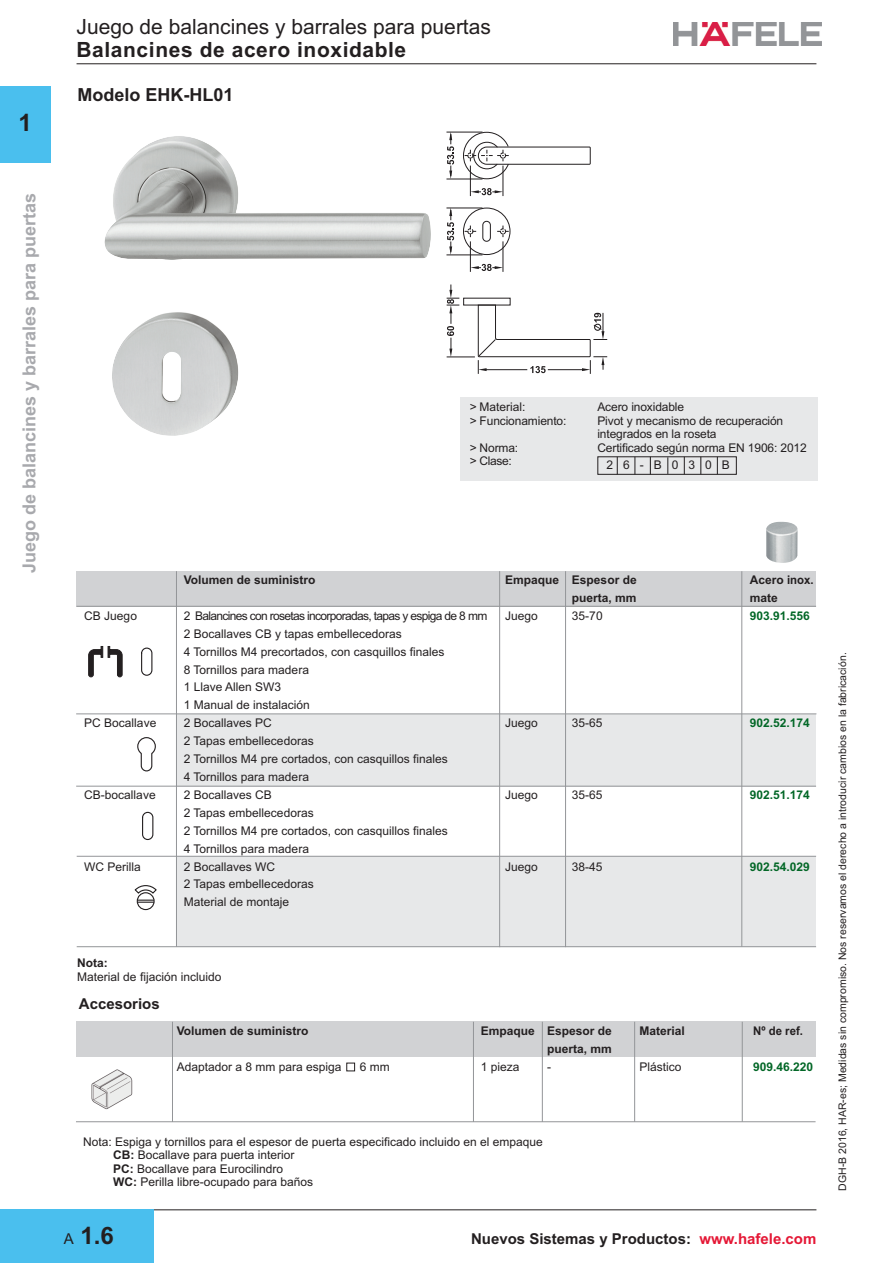
<style>
.page{position:relative;width:893px;height:1263px;background:#fff}
.page>*{position:absolute;margin:0;border:0;box-sizing:border-box;transform-origin:0 0}
.t1{font:700 24px "Arial";color:#231f20}
.t2{font:21px "Arial";color:#231f20}
.t3{font:700 21px "Arial";letter-spacing:.03em;color:#231f20}
.t4{font:700 18px "Arial";color:#a8a9ad}
.t5{font:700 18px "Arial";color:#231f20}
.t6{font:700 15px "Arial";color:#231f20}
.t7{font:12px/17.9px "Arial";color:#231f20}
.t8{font:700 12px "Arial";color:#231f20}
.t9{font:12px "Arial";letter-spacing:-.055em;color:#231f20}
.t10{font:700 12px "Arial";color:#036727}
.t11{font:700 12px "Arial";color:#231f20;scale:.95 1}
.t12{font:10.5px "Arial";color:#231f20}
.s1{font-weight:700}
.s2{font-weight:400;font-size:15px}
.s3{color:#e51836}
</style>
<div class="page">
<div style="left:176px;top:714px;width:640px;height:72px;background:#e7e8e9"></div>
<div style="left:176px;top:856px;width:640px;height:91px;background:#e7e8e9"></div>
<hr style="left:77px;top:63px;width:739px;height:1px;background:#231f20">
<hr style="left:77px;top:1209px;width:739px;height:1px;background:#231f20">
<div style="left:0;top:1209px;width:153px;height:54px;background:#4abfee"></div>
<img style="left:673px;top:22px;width:148px;height:23px">
<div style="left:0;top:87px;width:51px;height:76px;background:#4abfee"></div>
<div style="left:460px;top:397px;width:358px;height:83px;background:#e7e8e9"></div>
<div style="left:76px;top:571px;width:740px;height:35px;background:#d1d2d4"></div>
<hr style="left:76px;top:606px;width:740px;height:1px;background:#939598">
<hr style="left:176px;top:571px;width:1px;height:376px;background:#939598">
<hr style="left:499px;top:571px;width:1px;height:376px;background:#939598">
<svg style="left:617px;top:457px;width:1px;height:17px"></svg>
<svg style="left:635px;top:457px;width:1px;height:17px"></svg>
<svg style="left:650px;top:457px;width:1px;height:17px"></svg>
<hr style="left:76px;top:714px;width:740px;height:1px;background:#939598">
<hr style="left:76px;top:786px;width:740px;height:1px;background:#939598">
<hr style="left:565px;top:571px;width:1px;height:376px;background:#939598">
<hr style="left:741px;top:571px;width:1px;height:376px;background:#939598">
<img style="left:104px;top:136px;width:327px;height:300px">
<div style="left:463px;top:208px;width:47px;height:47px;border:1px solid #231f20;border-radius:50%"></div>
<hr style="left:503px;top:166px;width:1px;height:30px;background:#231f20">
<hr style="left:470px;top:166px;width:1px;height:30px;background:#231f20">
<svg style="left:497px;top:226px;width:12px;height:11px"></svg>
<svg style="left:465px;top:226px;width:11px;height:11px"></svg>
<hr style="left:503px;top:241px;width:1px;height:31px;background:#231f20">
<hr style="left:470px;top:241px;width:1px;height:31px;background:#231f20">
<svg style="left:463px;top:132px;width:128px;height:48px"></svg>
<hr style="left:446px;top:132px;width:36px;height:1px;background:#231f20">
<hr style="left:446px;top:179px;width:36px;height:1px;background:#231f20">
<hr style="left:446px;top:208px;width:36px;height:1px;background:#231f20">
<hr style="left:446px;top:255px;width:36px;height:1px;background:#231f20">
<div style="left:482px;top:221px;width:9px;height:21px;border:1px solid #231f20;border-radius:4px"></div>
<svg style="left:470px;top:188px;width:33px;height:7px"></svg>
<svg style="left:470px;top:264px;width:33px;height:7px"></svg>
<svg style="left:447px;top:132px;width:7px;height:47px"></svg>
<svg style="left:447px;top:208px;width:7px;height:47px"></svg>
<svg style="left:447px;top:284px;width:160px;height:90px"></svg>
<img style="left:766px;top:521px;width:31px;height:42px">
<hr style="left:77px;top:856px;width:739px;height:1px;background:#939598">
<hr style="left:77px;top:946px;width:739px;height:1px;background:#939598">
<svg style="left:668px;top:457px;width:1px;height:17px"></svg>
<svg style="left:700px;top:457px;width:1px;height:17px"></svg>
<svg style="left:684px;top:457px;width:1px;height:17px"></svg>
<svg style="left:717px;top:457px;width:1px;height:17px"></svg>
<div style="left:76px;top:1022px;width:739px;height:35px;background:#d1d2d4"></div>
<div style="left:346px;top:1063px;width:9px;height:8px;border:1px solid #231f20"></div>
<hr style="left:76px;top:1121px;width:739px;height:1px;background:#939598">
<hr style="left:172px;top:1022px;width:1px;height:100px;background:#939598">
<hr style="left:542px;top:1022px;width:1px;height:100px;background:#939598">
<hr style="left:473px;top:1022px;width:1px;height:100px;background:#939598">
<hr style="left:634px;top:1022px;width:1px;height:100px;background:#939598">
<hr style="left:742px;top:1022px;width:1px;height:100px;background:#939598">
<img style="left:91px;top:1069px;width:42px;height:41px">
<svg style="left:137px;top:737px;width:19px;height:35px"></svg>
<div style="left:141px;top:647px;width:11px;height:29px;border:1px solid #231f20;border-radius:5px"></div>
<svg style="left:89px;top:646px;width:33px;height:31px"></svg>
<div style="left:142px;top:812px;width:11px;height:28px;border:1px solid #231f20;border-radius:5px"></div>
<div style="left:137px;top:892px;width:18px;height:18px;border:1px solid #231f20;border-radius:50%"></div>
<svg style="left:134px;top:885px;width:23px;height:18px"></svg>
<h1 class="t1" style="left:19px;top:108px;width:15px">1</h1>
<h2 class="t2" style="left:77px;top:14px;width:416px">Juego de balancines y barrales para puertas</h2>
<h2 class="t3" style="left:77px;top:38px;width:331px">Balancines de acero inoxidable</h2>
<h3 class="t5" style="left:78px;top:84px;width:158px">Modelo EHK-HL01</h3>
<h3 class="t4" style="left:19px;top:573px;width:382px;rotate:-90deg">Juego de balancines y barrales para puertas</h3>
<p class="t7" style="left:470px;top:398px;width:57px">&gt; Material:</p>
<p class="t7" style="left:597px;top:398px;width:88px">Acero inoxidable</p>
<p class="t7" style="left:470px;top:411px;width:98px">&gt; Funcionamiento:</p>
<p class="t7" style="left:597px;top:414px;width:187px;line-height:13.5px">Pivot y mecanismo de recuperación integrados en la roseta</p>
<p class="t7" style="left:470px;top:438px;width:50px">&gt; Norma:</p>
<p class="t7" style="left:597px;top:438px;width:211px">Certificado según norma EN 1906: 2012</p>
<p class="t7" style="left:470px;top:452px;width:44px">&gt; Clase:</p>
<p class="t7" style="left:606px;top:456px;width:125px">26-B030B</p>
<p class="t8" style="left:184px;top:573px;width:133px">Volumen de suministro</p>
<p class="t8" style="left:505px;top:573px;width:133px">Empaque Espesor de</p>
<p class="t8" style="left:750px;top:573px;width:65px">Acero inox.</p>
<p class="t8" style="left:572px;top:591px;width:66px">puerta, mm</p>
<p class="t8" style="left:750px;top:591px;width:30px">mate</p>
<p class="t7" style="left:84px;top:607px;width:54px">CB Juego</p>
<p class="t9" style="left:184px;top:609px;width:305px">2 Balancines con rosetas incorporadas, tapas y espiga de 8 mm</p>
<p class="t7" style="left:505px;top:607px;width:34px">Juego</p>
<p class="t7" style="left:572px;top:607px;width:32px">35-70</p>
<p class="t10" style="left:750px;top:609px;width:62px">903.91.556</p>
<p class="t7" style="left:184px;top:625px;width:262px">2 Bocallaves CB y tapas embellecedoras<br>4 Tornillos M4 precortados, con casquillos finales<br>8 Tornillos para madera<br>1 Llave Allen SW3<br>1 Manual de instalación</p>
<p class="t7" style="left:84px;top:714px;width:74px">PC Bocallave</p>
<p class="t7" style="left:184px;top:714px;width:90px">2 Bocallaves PC</p>
<p class="t7" style="left:505px;top:714px;width:34px">Juego</p>
<p class="t7" style="left:572px;top:714px;width:32px">35-65</p>
<p class="t10" style="left:750px;top:716px;width:62px">902.52.174</p>
<p class="t7" style="left:184px;top:732px;width:265px">2 Tapas embellecedoras<br>2 Tornillos M4 pre cortados, con casquillos finales<br>4 Tornillos para madera</p>
<p class="t7" style="left:84px;top:786px;width:73px">CB-bocallave</p>
<p class="t7" style="left:184px;top:786px;width:90px">2 Bocallaves CB</p>
<p class="t7" style="left:505px;top:786px;width:34px">Juego</p>
<p class="t7" style="left:572px;top:786px;width:32px">35-65</p>
<p class="t10" style="left:750px;top:788px;width:62px">902.51.174</p>
<p class="t7" style="left:184px;top:804px;width:265px">2 Tapas embellecedoras<br>2 Tornillos M4 pre cortados, con casquillos finales<br>4 Tornillos para madera</p>
<p class="t7" style="left:84px;top:857px;width:58px">WC Perilla</p>
<p class="t7" style="left:184px;top:857px;width:93px">2 Bocallaves WC</p>
<p class="t7" style="left:505px;top:857px;width:34px">Juego</p>
<p class="t7" style="left:572px;top:857px;width:32px">38-45</p>
<p class="t10" style="left:750px;top:859px;width:62px">902.54.029</p>
<p class="t7" style="left:184px;top:875px;width:131px">2 Tapas embellecedoras<br>Material de montaje</p>
<p class="t8" style="left:77px;top:956px;width:32px">Nota:</p>
<p class="t7" style="left:77px;top:967px;width:146px">Material de fijación incluido</p>
<p class="t6" style="left:79px;top:994px;width:82px">Accesorios</p>
<p class="t8" style="left:177px;top:1024px;width:133px">Volumen de suministro</p>
<p class="t8" style="left:481px;top:1024px;width:133px">Empaque Espesor de</p>
<p class="t8" style="left:639px;top:1024px;width:47px">Material</p>
<p class="t11" style="left:753px;top:1024px;width:54px">Nº de ref.</p>
<p class="t8" style="left:547px;top:1042px;width:66px">puerta, mm</p>
<p class="t7" style="left:177px;top:1058px;width:166px">Adaptador a 8 mm para espiga</p>
<p class="t7" style="left:360px;top:1058px;width:31px">6 mm</p>
<p class="t7" style="left:481px;top:1058px;width:40px">1 pieza</p>
<p class="t7" style="left:547px;top:1058px;width:5px">-</p>
<p class="t7" style="left:639px;top:1058px;width:44px">Plástico</p>
<p class="t10" style="left:753px;top:1060px;width:62px">909.46.220</p>
<p class="t7" style="left:113px;top:1135px;width:431px;line-height:13.5px;text-indent:-30px">Nota: Espiga y tornillos para el espesor de puerta especificado incluido en el empaque <span class="s1">CB:</span> Bocallave para puerta interior<br><span class="s1">PC:</span> Bocallave para Eurocilindro<br><span class="s1">WC:</span> Perilla libre-ocupado para baños</p>
<h1 class="t1" style="left:64px;top:1221px;width:52px"><span class="s2">A</span> 1.6</h1>
<p class="t6" style="left:471px;top:1230px;width:347px">Nuevos Sistemas y Productos: <span class="s3">www.hafele.com</span></p>
<p class="t12" style="left:836px;top:1191px;width:540px;rotate:-90deg">DGH-B 2016, HAR-es; Medidas sin compromiso. Nos reservamos el derecho a introducir cambios en la fabricación.</p>
</div>
